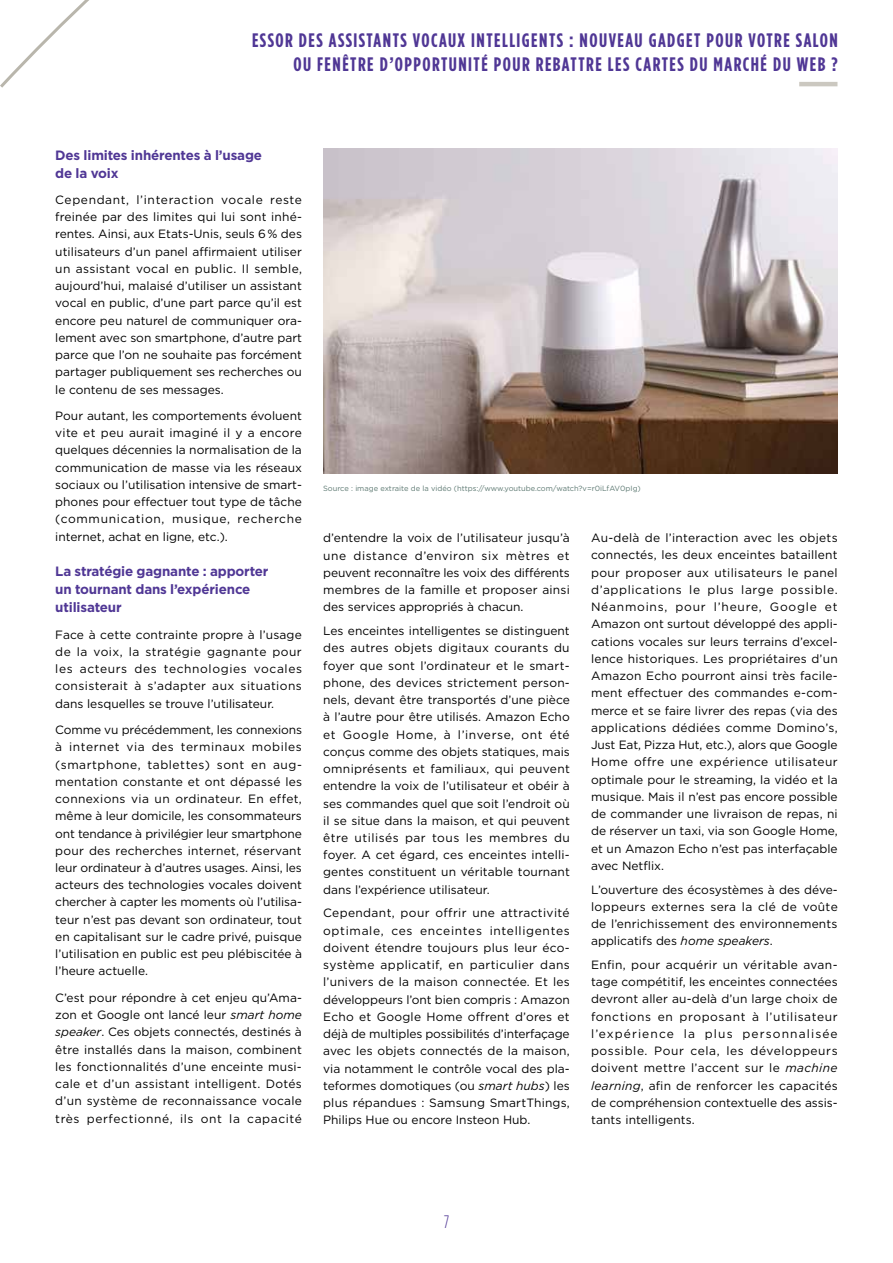
<style>
.page{position:relative;width:893px;height:1263px;background:#fff}
.page>*{position:absolute;margin:0;border:0;box-sizing:border-box;transform-origin:0 0}
.t1{font:700 19.5px/23.4px "Gotham Condensed";letter-spacing:.075em;color:#503795;text-align:right}
.t2{font:300 18px "Gotham Condensed";color:#503795}
.t3{font:700 13.5px/18px "Gotham";letter-spacing:-.01em;color:#503795}
.t4{font:12px/17.2px "Gotham";color:#000;text-align:justify}
.t5{font:7.5px "Gotham";color:#5d7972}
.s1{font-style:italic}
</style>
<div class="page">
<hr style="left:799px;top:82px;width:38px;height:4px;background:#cbc8c0">
<svg style="left:0;top:0;width:89px;height:88px"></svg>
<img style="left:323px;top:149px;width:515px;height:324px">
<h1 class="t1" style="left:252px;top:29px;width:587px">ESSOR DES ASSISTANTS VOCAUX INTELLIGENTS : NOUVEAU GADGET POUR VOTRE SALON<br>OU FENÊTRE D’OPPORTUNITÉ POUR REBATTRE LES CARTES DU MARCHÉ DU WEB ?</h1>
<p class="t3" style="left:55px;top:146px;width:208px">Des limites inhérentes à l’usage de la voix</p>
<p class="t4" style="left:55px;top:191px;width:248px">Cependant, l’interaction vocale reste freinée par des limites qui lui sont inhé&shy;rentes. Ainsi, aux Etats-U nis, seuls 6 % des utilisateurs d’un panel affirmaient utiliser un assistant vocal en public. I l semble, aujourd’hui, malaisé d’utiliser un assistant vocal en public, d’une part parce qu’il est encore peu naturel de communiquer ora&shy;lement avec son smartphone, d’autre part parce que l’on ne souhaite pas forcément partager publiquement ses recherches ou le contenu de ses messages.</p>
<p class="t4" style="left:55px;top:407px;width:248px">Pour autant, les comportements évoluent vite et peu aurait imaginé il y a encore quelques décennies la normalisation de la communication de masse via les réseaux sociaux ou l’utilisation intensive de smart&shy;phones pour effectuer tout type de tâche (communication, musique, recherche internet, achat en ligne, etc.).</p>
<p class="t3" style="left:55px;top:562px;width:215px">La stratégie gagnante : apporter un tournant dans l’expérience utilisateur</p>
<p class="t4" style="left:55px;top:626px;width:248px">Face à cette contrainte propre à l’usage de la voix, la stratégie gagnante pour les acteurs des technologies vocales consisterait à s’adapter aux situations dans lesquelles se trouve l’utilisateur.</p>
<p class="t4" style="left:55px;top:721px;width:248px">Comme vu précédemment, les connexions à internet via des terminaux mobiles (smartphone, tablettes) sont en aug&shy;mentation constante et ont dépassé les connexions via un ordinateur. En effet, même à leur domicile, les consommateurs ont tendance à privilégier leur smartphone pour des recherches internet, réservant leur ordinateur à d’autres usages. Ainsi, les acteurs des technologies vocales doivent chercher à capter les moments où l’utilisa&shy;teur n’est pas devant son ordinateur, tout en capitalisant sur le cadre privé, puisque l’utilisation en public est peu plébiscitée à l’heure actuelle.</p>
<p class="t4" style="left:55px;top:989px;width:248px">C’est pour répondre à cet enjeu qu’Ama&shy;zon et Google ont lancé leur <span class="s1">smart home speaker</span>. Ces objets connectés, destinés à être installés dans la maison, combinent les fonctionnalités d’une enceinte musi&shy;cale et d’un assistant intelligent. Dotés d’un système de reconnaissance vocale très perfectionné, ils ont la capacité</p>
<p class="t5" style="left:323px;top:483px;width:319px">Source : image extraite de la vidéo (https://www.youtube.com/watch?v=r0iLfAV0pI g)</p>
<p class="t4" style="left:323px;top:529px;width:248px">d’entendre la voix de l’utilisateur jusqu’à une distance d’environ six mètres et peuvent reconnaître les voix des différents membres de la famille et proposer ainsi des services appropriés à chacun.</p>
<p class="t4" style="left:323px;top:622px;width:248px">Les enceintes intelligentes se distinguent des autres objets digitaux courants du foyer que sont l’ordinateur et le smart&shy;phone, des devices strictement person&shy;nels, devant être transportés d’une pièce à l’autre pour être utilisés. Amazon Echo et Google H ome, à l’inverse, ont été conçus comme des objets statiques, mais omniprésents et familiaux, qui peuvent entendre la voix de l’utilisateur et obéir à ses commandes quel que soit l’endroit où il se situe dans la maison, et qui peuvent être utilisés par tous les membres du foyer. A cet égard, ces enceintes intelli&shy;gentes constituent un véritable tournant dans l’expérience utilisateur.</p>
<p class="t4" style="left:323px;top:904px;width:248px">Cependant, pour offrir une attractivité optimale, ces enceintes intelligentes doivent étendre toujours plus leur éco&shy;système applicatif, en particulier dans l’univers de la maison connectée. Et les développeurs l’ont bien compris : Amazon Echo et Google H ome offrent d’ores et déjà de multiples possibilités d’interfaçage avec les objets connectés de la maison, via notamment le contrôle vocal des pla&shy;teformes domotiques (ou <span class="s1">smart hubs</span>) les plus répandues : Samsung SmartThings, Philips H ue ou encore I nsteon H ub.</p>
<p class="t4" style="left:591px;top:529px;width:248px">Au-delà de l’interaction avec les objets connectés, les deux enceintes bataillent pour proposer aux utilisateurs le panel d’applications le plus large possible.<br>Néanmoins, pour l’heure, Google et Amazon ont surtout développé des appli&shy;cations vocales sur leurs terrains d’excel&shy;lence historiques. Les propriétaires d’un Amazon Echo pourront ainsi très facile&shy;ment effectuer des commandes e-com&shy;merce et se faire livrer des repas (via des applications dédiées comme Domino’s, Just Eat, Pizza H ut, etc.), alors que Google Home offre une expérience utilisateur optimale pour le streaming, la vidéo et la musique. Mais il n’est pas encore possible de commander une livraison de repas, ni de réserver un taxi, via son Google Home, et un Amazon Echo n’est pas interfaçable avec N etflix.</p>
<p class="t4" style="left:591px;top:880px;width:248px">L’ouverture des écosystèmes à des déve&shy;loppeurs externes sera la clé de voûte de l’enrichissement des environnements applicatifs des <span class="s1">home speakers</span>.</p>
<p class="t4" style="left:591px;top:956px;width:248px">Enfin, pour acquérir un véritable avan&shy;tage compétitif, les enceintes connectées devront aller au-delà d’un large choix de fonctions en proposant à l’utilisateur l’expérience la plus personnalisée possible. Pour cela, les développeurs doivent mettre l’accent sur le <span class="s1">machine learning</span>, afin de renforcer les capacités de compréhension contextuelle des assis&shy;tants intelligents.</p>
<h2 class="t2" style="left:444px;top:1212px;width:7px">7</h2>
</div>
